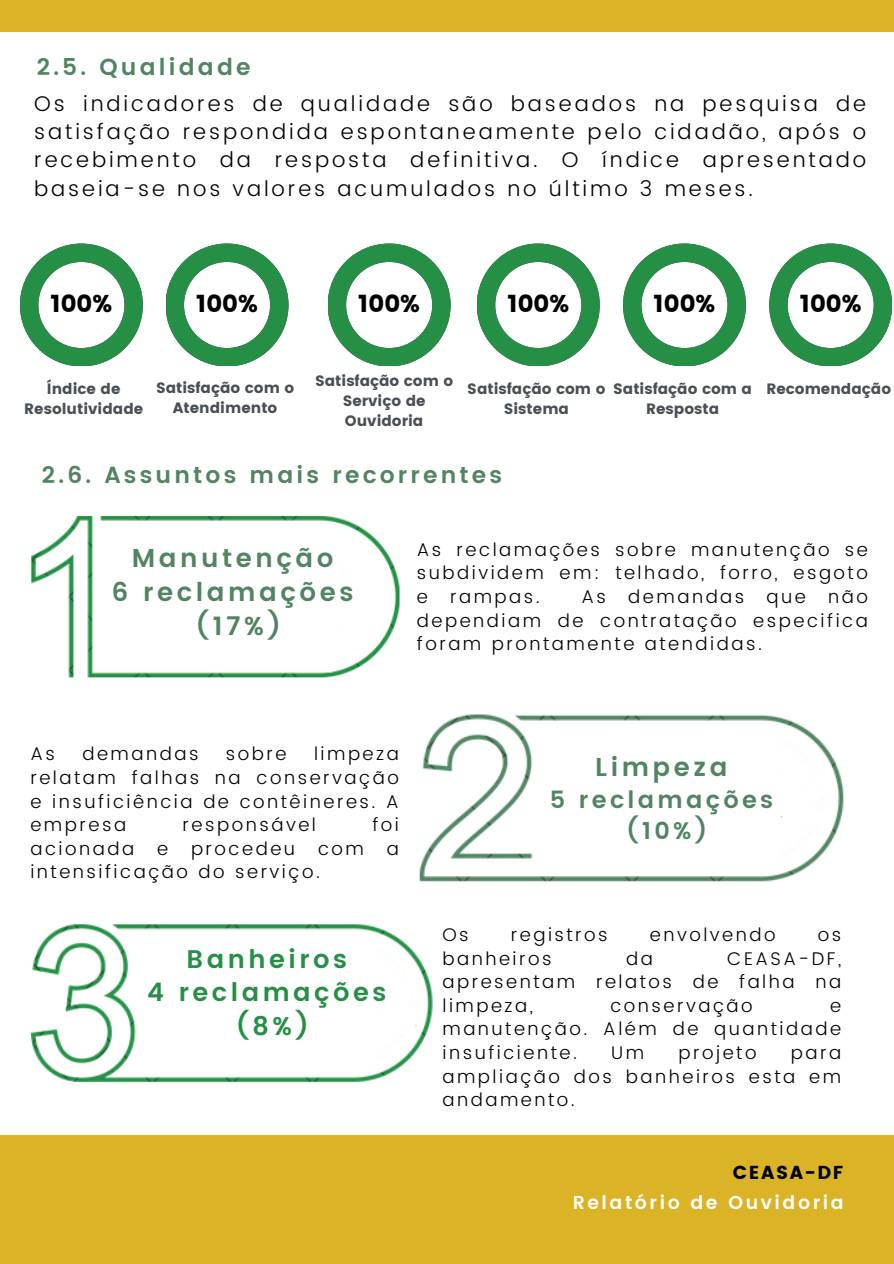
<style>
.page{position:relative;width:894px;height:1264px;background:#fff}
.page>*{position:absolute;margin:0;border:0;box-sizing:border-box;transform-origin:0 0}
.t1{font:600 25.8px/34.2px "Poppins";letter-spacing:.135em;color:#518461;text-align:center}
.t2{font:600 25.5px/33.8px "Poppins";letter-spacing:.135em;color:#248f45;text-align:center}
.t3{font:24.3px "Poppins";color:#000}
.t4{font:600 23.85px/31.5px "Poppins";letter-spacing:.135em;color:#518461;text-align:center}
.t5{font:600 23.25px "Poppins";letter-spacing:.135em;color:#518461}
.t6{font:300 21.3px/28.2px "Poppins";letter-spacing:.135em;color:#000;text-align:justify}
.t7{font:600 18.75px "Poppins";letter-spacing:.135em;color:#fff}
.t8{font:18.75px "Poppins";letter-spacing:.09em;color:#000}
.t9{font:300 18.3px/23.7px "Poppins";letter-spacing:.135em;color:#000;text-align:justify}
.t10{font:15px/20.2px "Poppins";color:#494f56;text-align:center}
</style>
<div class="page">
<div style="left:0;top:1134px;width:893px;height:129px;background:#dab426"></div>
<svg style="left:328px;top:243px;width:122px;height:123px"></svg>
<svg style="left:166px;top:243px;width:122px;height:123px"></svg>
<svg style="left:20px;top:243px;width:123px;height:123px"></svg>
<svg style="left:477px;top:243px;width:122px;height:123px"></svg>
<svg style="left:623px;top:243px;width:122px;height:123px"></svg>
<svg style="left:769px;top:243px;width:122px;height:123px"></svg>
<div style="left:0;top:0;width:893px;height:32px;background:#dab426"></div>
<img style="left:31px;top:515px;width:369px;height:163px">
<img style="left:419px;top:714px;width:425px;height:168px">
<img style="left:32px;top:924px;width:401px;height:159px">
<p class="t5" style="left:37px;top:53px;width:215px">2.5. Qualidade</p>
<p class="t6" style="left:34px;top:90px;width:833px">Os indicadores de qualidade são baseados na pesquisa de satisfação respondida espontaneamente pelo cidadão, após o recebimento da resposta definitiva. O índice apresentado baseia-se nos valores acumulados no último 3 meses.</p>
<h3 class="t3" style="left:51px;top:289px;width:63px">100%</h3>
<h3 class="t3" style="left:196px;top:289px;width:63px">100%</h3>
<h3 class="t3" style="left:358px;top:289px;width:63px">100%</h3>
<h3 class="t3" style="left:507px;top:289px;width:63px">100%</h3>
<h3 class="t3" style="left:653px;top:289px;width:63px">100%</h3>
<h3 class="t3" style="left:799px;top:289px;width:63px">100%</h3>
<p class="t10" style="left:24px;top:378px;width:121px">Índice de<br>Resolutividade</p>
<p class="t10" style="left:315px;top:370px;width:140px">Satisfação com o<br>Serviço de<br>Ouvidoria</p>
<p class="t10" style="left:156px;top:377px;width:140px">Satisfação com o<br>Atendimento</p>
<p class="t10" style="left:467px;top:378px;width:140px">Satisfação com o<br>Sistema</p>
<p class="t10" style="left:613px;top:378px;width:140px">Satisfação com a<br>Resposta</p>
<p class="t10" style="left:766px;top:378px;width:126px">Recomendação</p>
<p class="t5" style="left:42px;top:461px;width:461px">2.6. Assuntos mais recorrentes</p>
<h3 class="t1" style="left:112px;top:541px;width:243px">Manutenção<br>6 reclamações (17%)</h3>
<p class="t9" style="left:417px;top:537px;width:452px">As reclamações sobre manutenção se subdividem em: telhado, forro, esgoto e rampas.</p>
<p class="t9" style="left:417px;top:585px;width:452px;text-indent:165px">As demandas que não dependiam de contratação especifica foram prontamente atendidas.</p>
<h2 class="t9" style="left:30px;top:742px;width:370px;text-indent:283px">limpeza relatam falhas na conservação e insuficiência de contêineres. A empresa</h2>
<h2 class="t9" style="left:30px;top:742px;width:26px">As</h2>
<h2 class="t9" style="left:82px;top:742px;width:118px">demandas</h2>
<h2 class="t9" style="left:226px;top:742px;width:62px">sobre</h2>
<h2 class="t9" style="left:182px;top:813px;width:135px">responsável</h2>
<h2 class="t9" style="left:30px;top:813px;width:370px;text-indent:342px">foi acionada e procedeu com a intensificação do serviço.</h2>
<h2 class="t2" style="left:147px;top:942px;width:240px">Banheiros<br>4 reclamações (8%)</h2>
<p class="t1" style="left:595px;top:750px;width:134px">Limpeza</p>
<p class="t4" style="left:549px;top:784px;width:225px">5 reclamações (10%)</p>
<p class="t9" style="left:442px;top:922px;width:28px">Os</p>
<p class="t9" style="left:510px;top:922px;width:98px">registros</p>
<p class="t9" style="left:649px;top:922px;width:127px">envolvendo</p>
<p class="t9" style="left:817px;top:922px;width:25px">os</p>
<p class="t9" style="left:442px;top:946px;width:111px">banheiros</p>
<p class="t9" style="left:626px;top:946px;width:28px">da</p>
<p class="t9" style="left:442px;top:946px;width:400px;text-indent:285px">CEASA-DF, apresentam relatos de falha na limpeza,</p>
<p class="t9" style="left:610px;top:993px;width:144px">conservação</p>
<p class="t9" style="left:442px;top:993px;width:400px;text-indent:387px">e manutenção. Além de quantidade insuficiente.</p>
<p class="t9" style="left:611px;top:1040px;width:34px">Um</p>
<p class="t9" style="left:678px;top:1040px;width:79px">projeto</p>
<p class="t9" style="left:442px;top:1040px;width:400px;text-indent:348px">para ampliação dos banheiros esta em andamento.</p>
<p class="t8" style="left:732px;top:1161px;width:112px">CEASA-DF</p>
<p class="t7" style="left:572px;top:1191px;width:272px">Relatório de Ouvidoria</p>
</div>
